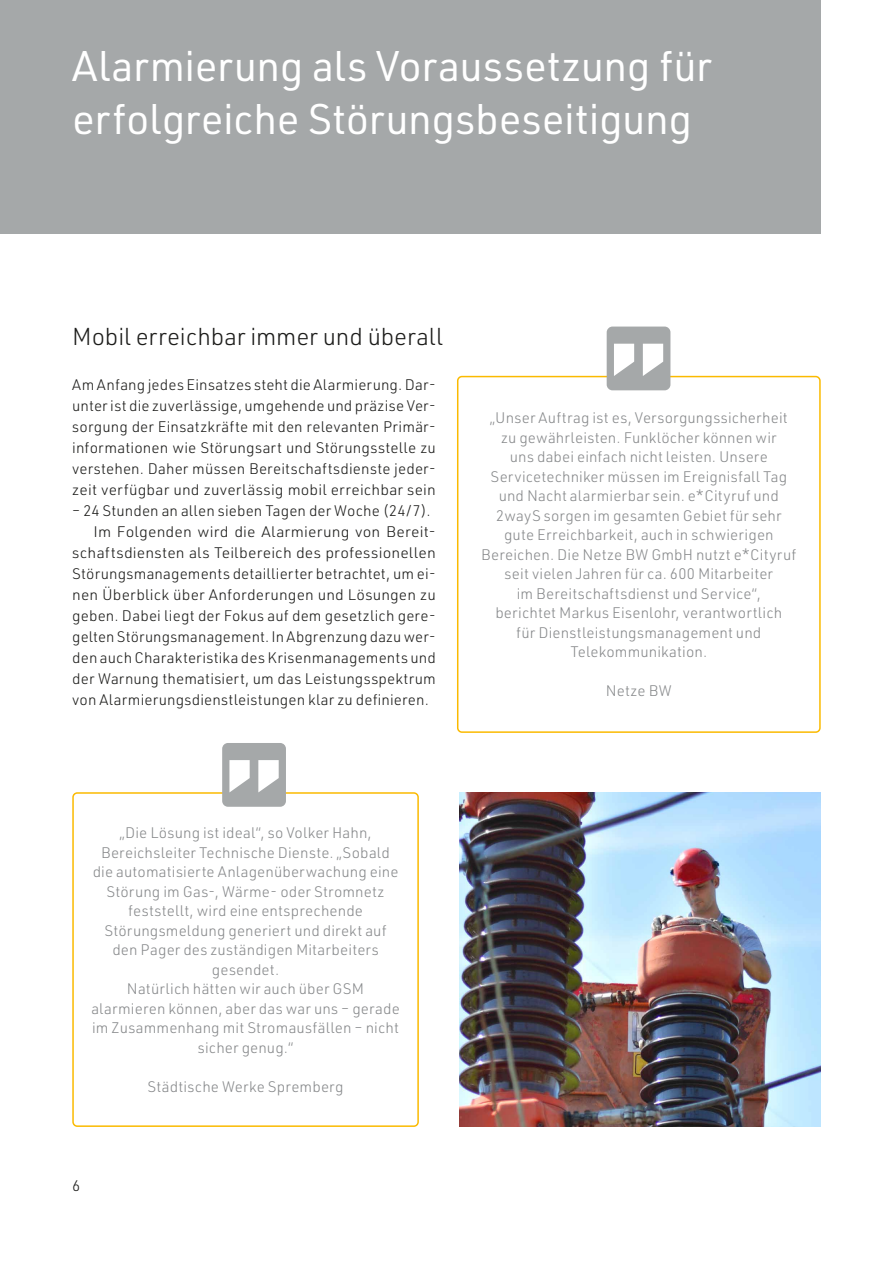
<style>
.page{position:relative;width:893px;height:1263px;background:#fff}
.page>*{position:absolute;margin:0;border:0;box-sizing:border-box;transform-origin:0 0}
.t1{font:42px/52.5px "URWDIN";letter-spacing:-.01em;color:#fff}
.t2{font:300 24px "URWDIN";letter-spacing:-.005em;color:#1d1d1b}
.t3{font:300 15px/19.5px "URWDIN";letter-spacing:.01em;color:#87898b;text-align:center}
.t4{font:300 15px/21px "URWDIN";letter-spacing:.01em;color:#1d1d1b;text-align:justify}
.t5{font:300 15px "URWDIN";letter-spacing:.01em;color:#1d1d1b;scale:1.04 1}
</style>
<div class="page">
<div style="left:0;top:0;width:821px;height:234px;background:#a5a8a9"></div>
<div style="left:72px;top:792px;width:347px;height:335px;border:2px solid #fbba00;border-radius:4px"></div>
<div style="left:222px;top:743px;width:64px;height:64px;background:#a5a8a9;border-radius:6px"></div>
<svg style="left:229px;top:760px;width:50px;height:32px"></svg>
<div style="left:457px;top:376px;width:364px;height:357px;border:2px solid #fbba00;border-radius:4px"></div>
<div style="left:607px;top:327px;width:63px;height:63px;background:#a5a8a9;border-radius:6px"></div>
<svg style="left:614px;top:344px;width:49px;height:32px"></svg>
<img style="left:459px;top:793px;width:362px;height:334px">
<h1 class="t1" style="left:72px;top:39px;width:641px">Alarmierung als Voraussetzung für erfolgreiche Störungsbeseitigung</h1>
<h2 class="t2" style="left:72px;top:320px;width:372px">Mobil erreichbar immer und überall</h2>
<p class="t4" style="left:72px;top:374px;width:365px">Am Anfang jedes Einsatzes steht die Alarmierung. Dar&shy;unter ist die zuverlässige, umgehende und präzise Ver&shy;sorgung der Einsatzkräfte mit den relevanten Primär&shy;informationen wie Störungsart und Störungsstelle zu verstehen. Daher müssen Bereitschaftsdienste jeder&shy;zeit verfügbar und zuverlässig mobil erreichbar sein</p>
<p class="t4" style="left:72px;top:500px;width:360px">– 24 Stunden an allen sieben Tagen der Woche (24/7).</p>
<p class="t5" style="left:94px;top:522px;width:331px">Im Folgenden wird die Alarmierung von Bereit-</p>
<p class="t5" style="left:72px;top:543px;width:351px">schaftsdiensten als Teilbereich des professionellen</p>
<p class="t4" style="left:72px;top:563px;width:365px">Störungsmanagements detaillierter betrachtet, um ei-</p>
<p class="t4" style="left:72px;top:584px;width:365px">nen Überblick über Anforderungen und Lösungen zu</p>
<p class="t4" style="left:72px;top:605px;width:365px">geben. Dabei liegt der Fokus auf dem gesetzlich gere-</p>
<p class="t4" style="left:72px;top:626px;width:365px">gelten Störungsmanagement. In Abgrenzung dazu wer-</p>
<p class="t4" style="left:72px;top:647px;width:365px">den auch Charakteristika des Krisenmanagements und</p>
<p class="t4" style="left:72px;top:668px;width:365px">der Warnung thematisiert, um das Leistungsspektrum</p>
<p class="t4" style="left:72px;top:689px;width:358px">von Alarmierungsdienstleistungen klar zu definieren.</p>
<p class="t3" style="left:481px;top:408px;width:317px">„Unser Auftrag ist es, Versorgungssicherheit zu gewährleisten. Funklöcher können wir<br>uns dabei einfach nicht leisten. Unsere Servicetechniker müssen im Ereignisfall Tag und Nacht alarmierbar sein. e*Cityruf und 2wayS sorgen im gesamten Gebiet für sehr gute Erreichbarkeit, auch in schwierigen Bereichen. Die Netze BW GmbH nutzt e*Cityruf seit vielen Jahren für ca. 600 Mitarbeiter<br>im Bereitschaftsdienst und Service“,<br>berichtet Markus Eisenlohr, verantwortlich<br>für Dienstleistungsmanagement und Telekommunikation.</p>
<p class="t3" style="left:606px;top:681px;width:67px">Netze BW</p>
<p class="t3" style="left:91px;top:823px;width:310px">„Die Lösung ist ideal“, so Volker Hahn, Bereichsleiter Technische Dienste. „Sobald die automatisierte Anlagenüberwachung eine Störung im Gas-, Wärme- oder Stromnetz feststellt, wird eine entsprechende Störungsmeldung generiert und direkt auf den Pager des zuständigen Mitarbeiters gesendet.<br>Natürlich hätten wir auch über GSM alarmieren können, aber das war uns – gerade im Zusammenhang mit Stromausfällen – nicht sicher genug.“</p>
<p class="t3" style="left:148px;top:1076px;width:198px">Städtische Werke Spremberg</p>
<p class="t4" style="left:72px;top:1174px;width:10px">6</p>
</div>
